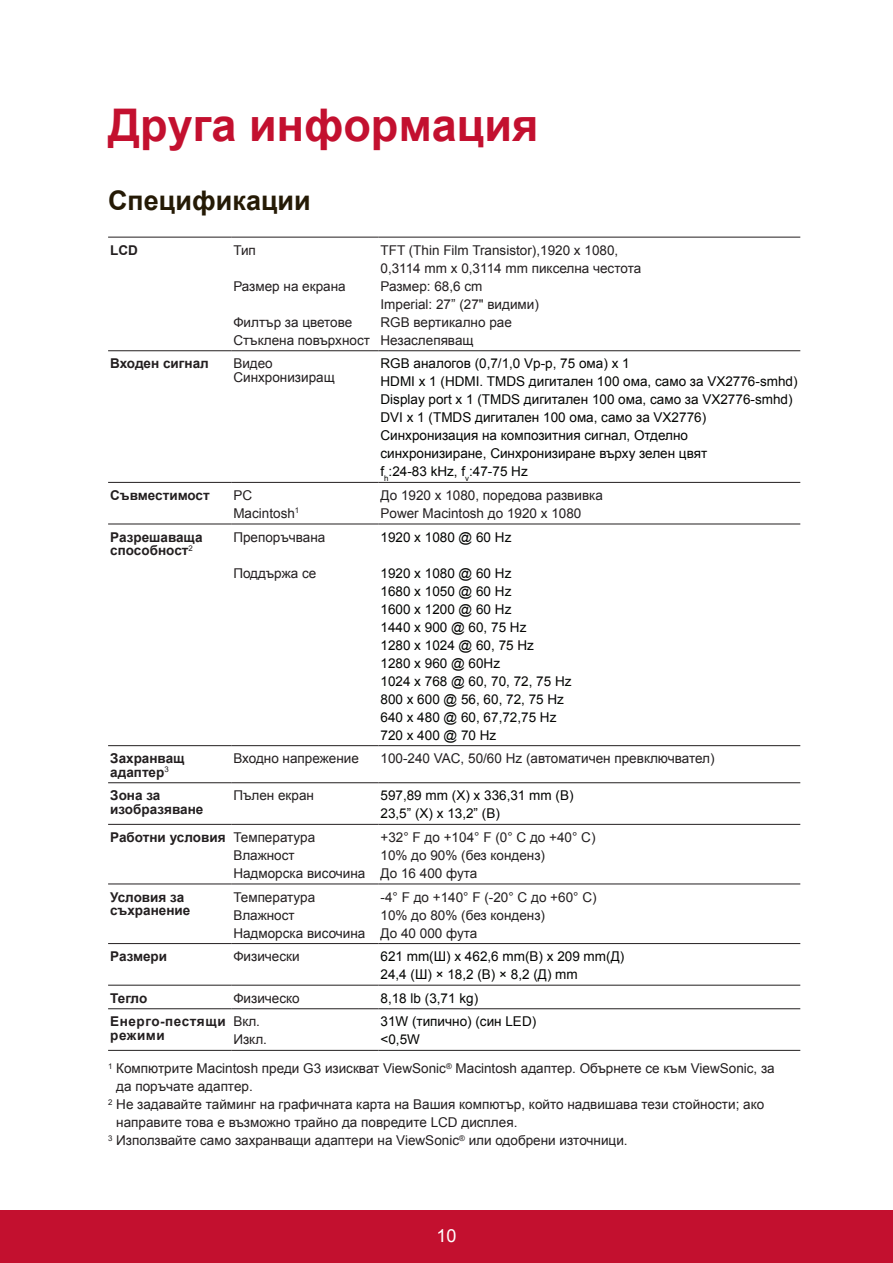
<style>
.page{position:relative;width:893px;height:1263px;background:#fff}
.page>*{position:absolute;margin:0;border:0;box-sizing:border-box;transform-origin:0 0}
.t1{font:700 45px "Arial";color:#c3102f}
.t2{font:700 27px "Arial";color:#251a05}
.t3{font:18px "Arial";color:#fff}
.t4{font:13.5px/18px "Arial";color:#231f20}
.t5{font:13.5px/18px "Arial";color:#040503}
.t6{font:700 13.5px/13.5px "Arial";color:#231f20}
.t7{font:700 13.5px/13.5px "Arial";letter-spacing:.04em;color:#231f20}
.s1{font-weight:700}
</style>
<div class="page">
<div style="left:0;top:1210px;width:892px;height:53px;background:#c3102f"></div>
<hr style="left:108px;top:237px;width:123px;height:1px;background:#231f20">
<hr style="left:231px;top:237px;width:147px;height:1px;background:#231f20">
<hr style="left:378px;top:237px;width:422px;height:1px;background:#231f20">
<hr style="left:108px;top:350px;width:123px;height:1px;background:#231f20">
<hr style="left:231px;top:350px;width:147px;height:1px;background:#231f20">
<hr style="left:378px;top:350px;width:422px;height:1px;background:#231f20">
<hr style="left:108px;top:523px;width:123px;height:1px;background:#231f20">
<hr style="left:231px;top:523px;width:147px;height:1px;background:#231f20">
<hr style="left:378px;top:523px;width:422px;height:1px;background:#231f20">
<hr style="left:108px;top:745px;width:123px;height:1px;background:#231f20">
<hr style="left:231px;top:745px;width:147px;height:1px;background:#231f20">
<hr style="left:378px;top:745px;width:422px;height:1px;background:#231f20">
<hr style="left:108px;top:782px;width:123px;height:1px;background:#231f20">
<hr style="left:231px;top:782px;width:147px;height:1px;background:#231f20">
<hr style="left:378px;top:782px;width:422px;height:1px;background:#231f20">
<hr style="left:108px;top:824px;width:123px;height:1px;background:#231f20">
<hr style="left:231px;top:824px;width:147px;height:1px;background:#231f20">
<hr style="left:378px;top:824px;width:422px;height:1px;background:#231f20">
<hr style="left:108px;top:883px;width:123px;height:1px;background:#231f20">
<hr style="left:231px;top:883px;width:147px;height:1px;background:#231f20">
<hr style="left:378px;top:883px;width:422px;height:1px;background:#231f20">
<hr style="left:108px;top:943px;width:123px;height:1px;background:#231f20">
<hr style="left:231px;top:943px;width:147px;height:1px;background:#231f20">
<hr style="left:378px;top:943px;width:422px;height:1px;background:#231f20">
<hr style="left:108px;top:482px;width:123px;height:1px;background:#231f20">
<hr style="left:108px;top:984px;width:123px;height:1px;background:#231f20">
<hr style="left:231px;top:984px;width:147px;height:1px;background:#231f20">
<hr style="left:378px;top:984px;width:422px;height:1px;background:#231f20">
<hr style="left:231px;top:482px;width:147px;height:1px;background:#231f20">
<hr style="left:108px;top:1008px;width:123px;height:1px;background:#231f20">
<hr style="left:231px;top:1008px;width:147px;height:1px;background:#231f20">
<hr style="left:378px;top:1008px;width:422px;height:1px;background:#231f20">
<hr style="left:378px;top:482px;width:422px;height:1px;background:#231f20">
<hr style="left:108px;top:1050px;width:123px;height:1px;background:#231f20">
<hr style="left:231px;top:1050px;width:147px;height:1px;background:#231f20">
<hr style="left:378px;top:1050px;width:422px;height:1px;background:#231f20">
<h1 class="t1" style="left:108px;top:95px;width:431px">Друга информация</h1>
<h2 class="t2" style="left:108px;top:182px;width:204px">Спецификации</h2>
<p class="t6" style="left:110px;top:244px;width:29px">LCD</p>
<p class="t4" style="left:233px;top:241px;width:24px">Тип</p>
<p class="t4" style="left:233px;top:277px;width:114px">Размер на екрана</p>
<p class="t4" style="left:233px;top:313px;width:138px">Филтър за цветове<br>Стъклена повърхност</p>
<p class="t4" style="left:380px;top:241px;width:262px">TFT (Thin Film Transistor),1920 x 1080,<br>0,3114 mm x 0,3114 mm пикселна честота<br>Размер: 68,6 cm<br>Imperial: 27” (27" видими)<br>RGB вертикално рае<br>Незаслепяващ</p>
<p class="t6" style="left:110px;top:357px;width:100px">Входен сигнал</p>
<p class="t4" style="left:233px;top:357px;width:103px;line-height:13.5px">Видео<br>Синхронизиращ</p>
<p class="t5" style="left:380px;top:355px;width:418px">RGB аналогов (0,7/1,0 Vp-p, 75 ома) x 1<br>HDMI x 1 (HDMI. TMDS дигитален 100 ома, само за VX2776-smhd)<br>Display port x 1 (TMDS дигитален 100 ома, само за VX2776-smhd)<br>DVI x 1 (TMDS дигитален 100 ома, само за VX2776)<br>Синхронизация на композитния сигнал, Отделно синхронизиране, Синхронизиране върху зелен цвят<br>f<sub>h</sub>:24-83 kHz, f<sub>v</sub>:47-75 Hz</p>
<p class="t6" style="left:110px;top:489px;width:101px">Съвместимост</p>
<p class="t4" style="left:233px;top:486px;width:67px">PC<br>Macintosh<sup>1</sup></p>
<p class="t4" style="left:380px;top:486px;width:224px">До 1920 x 1080, поредова развивка<br>Power Macintosh до 1920 x 1080</p>
<p class="t6" style="left:110px;top:530px;width:94px">Разрешаваща способност<sup>2</sup></p>
<p class="t4" style="left:233px;top:528px;width:94px">Препоръчвана</p>
<p class="t4" style="left:233px;top:564px;width:84px">Поддържа се</p>
<p class="t5" style="left:380px;top:528px;width:132px">1920 x 1080 @ 60 Hz</p>
<p class="t5" style="left:380px;top:564px;width:192px">1920 x 1080 @ 60 Hz<br>1680 x 1050 @ 60 Hz<br>1600 x 1200 @ 60 Hz<br>1440 x 900 @ 60, 75 Hz<br>1280 x 1024 @ 60, 75 Hz<br>1280 x 960 @ 60Hz<br>1024 x 768 @ 60, 70, 72, 75 Hz<br>800 x 600 @ 56, 60, 72, 75 Hz<br>640 x 480 @ 60, 67,72,75 Hz<br>720 x 400 @ 70 Hz</p>
<p class="t6" style="left:110px;top:752px;width:76px">Захранващ адаптер<sup>3</sup></p>
<p class="t4" style="left:233px;top:749px;width:127px">Входно напрежение</p>
<p class="t4" style="left:380px;top:749px;width:335px">100-240 VAC, 50/60 Hz (автоматичен превключвател)</p>
<p class="t6" style="left:110px;top:789px;width:95px">Зона за изобразяване</p>
<p class="t4" style="left:233px;top:786px;width:82px">Пълен екран</p>
<p class="t5" style="left:380px;top:786px;width:194px">597,89 mm (X) x 336,31 mm (B)<br>23,5” (X) x 13,2” (B)</p>
<p class="t4" style="left:233px;top:828px;width:134px;text-indent:-123px"><span class="s1">Работни условия</span> Температура<br>Влажност<br>Надморска височина</p>
<p class="t4" style="left:380px;top:828px;width:216px">+32° F до +104° F (0° C до +40° C)<br>10% до 90% (без конденз)<br>До 16 400 фута</p>
<p class="t6" style="left:110px;top:890px;width:82px">Условия за съхранение</p>
<p class="t4" style="left:233px;top:888px;width:134px">Температура<br>Влажност<br>Надморска височина</p>
<p class="t4" style="left:380px;top:888px;width:217px">-4° F до +140° F (-20° C до +60° C)<br>10% до 80% (без конденз)<br>До 40 000 фута</p>
<p class="t6" style="left:110px;top:950px;width:58px">Размери</p>
<p class="t4" style="left:233px;top:947px;width:68px">Физически</p>
<p class="t5" style="left:380px;top:947px;width:245px">621 mm(Ш) x 462,6 mm(В) x 209 mm(Д)<br>24,4 (Ш) × 18,2 (В) × 8,2 (Д) mm</p>
<p class="t6" style="left:110px;top:991px;width:39px">Тегло</p>
<p class="t4" style="left:233px;top:989px;width:68px">Физическо</p>
<p class="t5" style="left:380px;top:989px;width:99px">8,18 lb (3,71 kg)</p>
<p class="t7" style="left:110px;top:1015px;width:117px">Енерго-пестящи режими</p>
<p class="t4" style="left:233px;top:1012px;width:35px">Вкл.<br>Изкл.</p>
<p class="t5" style="left:380px;top:1012px;width:157px">31W (типично) (син LED) &lt;0,5W</p>
<p class="t4" style="left:108px;top:1059px;width:668px"><sup>1</sup> Компютрите Macintosh преди G3 изискват ViewSonic<sup>®</sup> Macintosh адаптер. Обърнете се към ViewSonic, за</p>
<p class="t4" style="left:116px;top:1077px;width:138px">да поръчате адаптер.</p>
<p class="t4" style="left:108px;top:1095px;width:657px"><sup>2</sup> Не задавайте тайминг на графичната карта на Вашия компютър, който надвишава тези стойности; ако</p>
<p class="t4" style="left:116px;top:1113px;width:402px">направите това е възможно трайно да повредите LCD дисплея.</p>
<p class="t4" style="left:108px;top:1131px;width:521px"><sup>3</sup> Използвайте само захранващи адаптери на ViewSonic<sup>®</sup> или одобрени източници.</p>
<h3 class="t3" style="left:436px;top:1223px;width:22px">10</h3>
</div>
